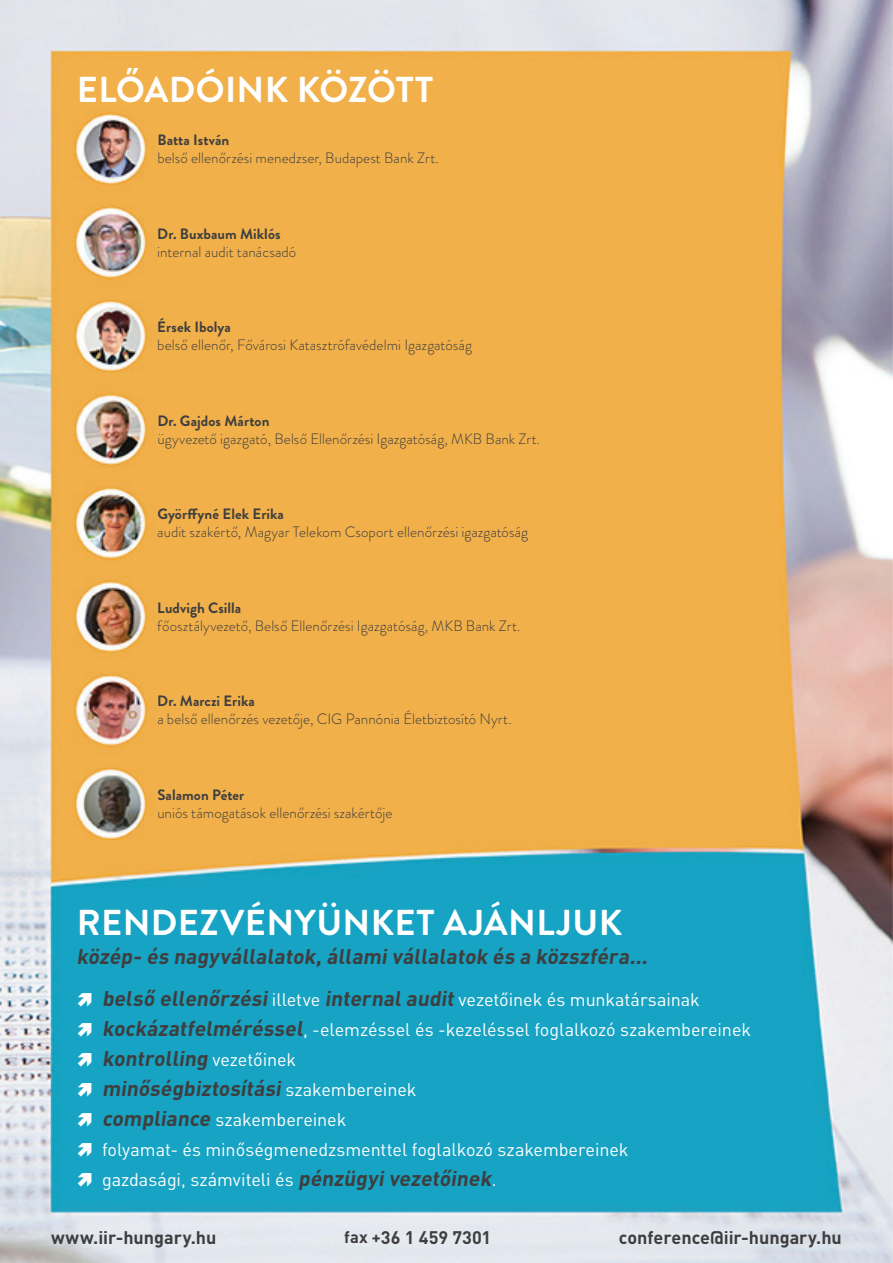
<style>
.page{position:relative;width:893px;height:1263px;background:#fff}
.page>*{position:absolute;margin:0;border:0;box-sizing:border-box;transform-origin:0 0}
.t1{font:700 36px "Brandon Grotesque";letter-spacing:.01em;color:#fff}
.t2{font:700 21px/30px "DIN Pro";color:#3e3e3f}
.t3{font:18px/30px "DIN Pro";letter-spacing:-.005em;color:#fff}
.t4{font:700 18px "DIN Pro";color:#3e3e3f}
.t5{font:300 15px "Brandon Grotesque";letter-spacing:.005em;color:#3e3e3f}
.t6{font:700 15px "Brandon Grotesque";color:#3e3e3f}
.s1{font-weight:700;font-size:21px;color:#3e3e3f}
.s2{font-weight:400;font-size:18px;color:#fff}
.s3{font-size:16.5px}
</style>
<div class="page">
<img style="left:0;top:0;width:893px;height:1263px">
<svg style="left:78px;top:993px;width:14px;height:14px"></svg>
<svg style="left:78px;top:1023px;width:14px;height:14px"></svg>
<svg style="left:78px;top:1053px;width:14px;height:14px"></svg>
<svg style="left:78px;top:1083px;width:14px;height:14px"></svg>
<svg style="left:78px;top:1113px;width:14px;height:14px"></svg>
<svg style="left:78px;top:1143px;width:14px;height:14px"></svg>
<svg style="left:78px;top:1173px;width:14px;height:14px"></svg>
<h1 class="t1" style="left:77px;top:64px;width:358px">előadóink között</h1>
<p class="t6" style="left:157px;top:129px;width:73px">Batta I stván</p>
<p class="t5" style="left:157px;top:148px;width:283px">belső ellenőrzési menedzser, Budapest Bank Zrt.</p>
<p class="t6" style="left:157px;top:223px;width:125px">Dr. Buxbaum Miklós</p>
<p class="t5" style="left:157px;top:241px;width:141px">internal audit tanácsadó</p>
<p class="t6" style="left:157px;top:317px;width:75px">Érsek I bolya</p>
<p class="t5" style="left:157px;top:335px;width:316px">belső ellenőr, Fővárosi Katasztrófavédelmi Igazgatóság</p>
<p class="t6" style="left:157px;top:410px;width:114px">Dr. Gajdos Márton</p>
<p class="t5" style="left:157px;top:428px;width:384px">ügyvezető igazgató, Belső Ellenőrzési Igazgatóság, MKB Bank Zrt.</p>
<p class="t6" style="left:157px;top:504px;width:128px">Györffyné Elek Erika</p>
<p class="t5" style="left:157px;top:522px;width:372px">audit szakértő, Magyar Telekom Csoport ellenőrzési igazgatóság</p>
<p class="t6" style="left:157px;top:597px;width:85px">Ludvigh Csilla</p>
<p class="t5" style="left:157px;top:615px;width:365px">főosztályvezető, Belső Ellenőrzési Igazgatóság, MKB Bank Zrt.</p>
<p class="t6" style="left:157px;top:691px;width:99px">Dr. Marczi Erika</p>
<p class="t5" style="left:157px;top:709px;width:356px">a belső ellenőrzés vezetője, CIG Pannónia Életbiztosító Nyrt.</p>
<p class="t6" style="left:157px;top:784px;width:89px">Salamon Péter</p>
<p class="t5" style="left:157px;top:802px;width:237px">uniós támogatások ellenőrzési szakértője</p>
<h1 class="t1" style="left:77px;top:898px;width:547px">Rendezvényünket ajánljuk</h1>
<h2 class="t2" style="left:77px;top:940px;width:576px">közép- és nagyvállalatok,államivállalatok és a közszféra...</h2>
<p class="t3" style="left:102px;top:984px;width:650px"><span class="s1">belső ellenőrzési</span>illetve <span class="s1">internalaudit</span> vezetőinek és munkatársainak <span class="s1">kockázatfelméréssel</span>, -elemzéssel és -kezeléssel foglalkozó szakembereinek</p>
<h2 class="t2" style="left:102px;top:1043px;width:316px">kontrolling <span class="s2">ve z e t ő i n e k </span>minőségbiztosítási<span class="s2">s z a ke m b e re i n e k</span></h2>
<p class="t3" style="left:102px;top:1104px;width:528px"><span class="s1">compliance</span> szakembereinek<br>folyamat- és minőségmenedzsmenttel foglalkozó szakembereinek gazdasági, számviteli és <span class="s1">pénzügyivezetőinek</span>.</p>
<p class="t4" style="left:51px;top:1225px;width:167px">www.iir-hungary.hu</p>
<p class="t4" style="left:344px;top:1225px;width:149px"><span class="s3">fax +</span>36 1 459 7301</p>
<p class="t4" style="left:619px;top:1225px;width:225px">conference@iir-hungary.hu</p>
</div>
